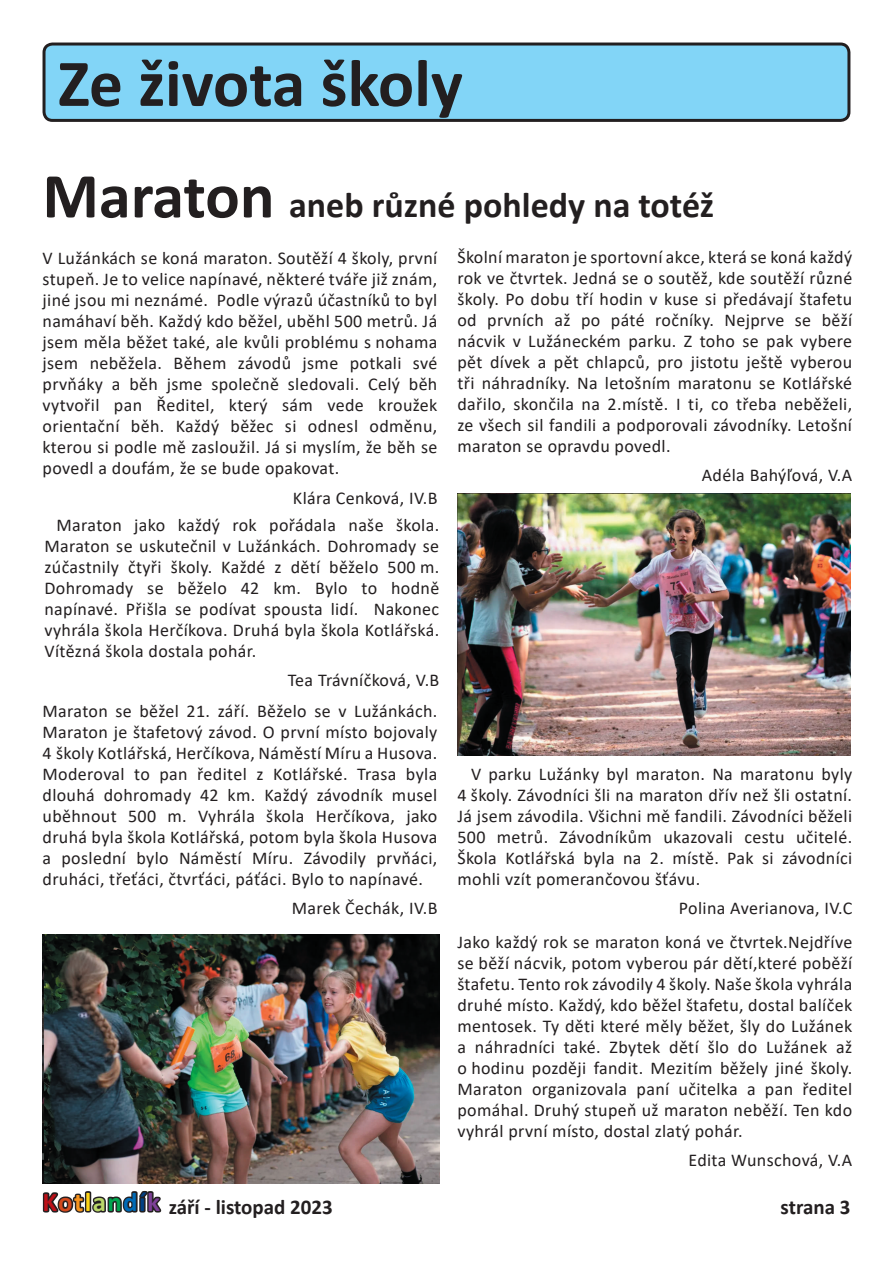
<style>
.page{position:relative;width:893px;height:1263px;background:#fff}
.page>*{position:absolute;margin:0;border:0;box-sizing:border-box;transform-origin:0 0}
.t1{font:700 67.5px "Calibri";color:#231f20}
.t2{font:700 36px "Calibri";color:#231f20}
.t3{font:700 21px "Calibri";color:#231f20}
.Normal__Web{font:18px/21px "Calibri";letter-spacing:.02em;color:#231f20;text-align:justify}
.s1{font-size:64.5px}
.s2{font-size:27px;color:#bd1018}
.s3{font-size:27px;color:#d4491c}
.s4{font-size:27px;color:#f7931d}
.s5{font-size:27px;color:#fed415}
.s6{font-size:27px;color:#bad76a}
.s7{font-size:27px;color:#00a54f}
.s8{font-size:27px;color:#006bb7}
.s9{font-size:27px;color:#014186}
.s10{font-size:27px;color:#7e4098}
</style>
<div class="page">
<svg style="left:42px;top:1182px;width:120px;height:31px"></svg>
<svg style="left:42px;top:42px;width:809px;height:78px"></svg>
<img style="left:43px;top:934px;width:396px;height:250px">
<img style="left:457px;top:493px;width:393px;height:262px">
<p class="t1" style="left:58px;top:36px;width:407px">Ze života školy</p>
<p class="t2" style="left:43px;top:180px;width:673px"><span class="s1">Maraton</span> aneb různé pohledy na totéž</p>
<p class="Normal__Web" style="left:43px;top:247px;width:396px">V Lužánkách se koná maraton. Soutěží 4 školy, první stupeň. Je to velice napínavé, některé tváře již znám, jiné jsou mi neznámé. Podle výrazů účastníků to byl namáhaví běh. Každý kdo běžel, uběhl 500 metrů. Já jsem měla běžet také, ale kvůli problému s nohama jsem neběžela. Během závodů jsme potkali své prvňáky a běh jsme společně sledovali. Celý běh vytvořil pan Ředitel, který sám vede kroužek orientační běh. Každý běžec si odnesl odměnu, kterou si podle mě zasloužil. Já si myslím, že běh se povedl a doufám, že se bude opakovat.</p>
<p class="Normal__Web" style="left:293px;top:487px;width:146px">Klára Cenková, IV.B</p>
<p class="Normal__Web" style="left:44px;top:514px;width:396px;text-indent:12px">Maraton jako každý rok pořádala naše škola.<br>Maraton se uskutečnil v Lužánkách. Dohromady se zúčastnily čtyři školy. Každé z dětí běželo 500 m.<br>Dohromady se běželo 42 km. Bylo to hodně napínavé. Přišla se podívat spousta lidí. Nakonec vyhrála škola Herčíkova. Druhá byla škola Kotlářská.<br>Vítězná škola dostala pohár.</p>
<p class="Normal__Web" style="left:288px;top:669px;width:153px">Tea Trávníčková, V.B</p>
<p class="Normal__Web" style="left:43px;top:700px;width:396px">Maraton se běžel 21. září. Běželo se v Lužánkách.<br>Maraton je štafetový závod. O první místo bojovaly 4 školy Kotlářská, Herčíkova, Náměstí Míru a Husova.<br>Moderoval to pan ředitel z Kotlářské. Trasa byla dlouhá dohromady 42 km. Každý závodník musel uběhnout 500 m. Vyhrála škola Herčíkova, jako druhá byla škola Kotlářská, potom byla škola Husova a poslední bylo Náměstí Míru. Závodily prvňáci, druháci, třeťáci, čtvrťáci, páťáci. Bylo to napínavé.</p>
<p class="Normal__Web" style="left:292px;top:897px;width:147px">Marek Čechák, IV.B</p>
<p class="Normal__Web" style="left:457px;top:246px;width:396px">Školní maraton je sportovní akce, která se koná každý rok ve čtvrtek. Jedná se o soutěž, kde soutěží různé školy. Po dobu tří hodin v kuse si předávají štafetu od prvních až po páté ročníky. Nejprve se běží nácvik v Lužáneckém parku. Z toho se pak vybere pět dívek a pět chlapců, pro jistotu ještě vyberou tři náhradníky. Na letošním maratonu se Kotlářské dařilo, skončila na 2.místě. I ti, co třeba neběželi, ze všech sil fandili a podporovali závodníky. Letošní maraton se opravdu povedl.</p>
<p class="Normal__Web" style="left:702px;top:464px;width:152px">Adéla Bahýľová, V.A</p>
<p class="Normal__Web" style="left:457px;top:763px;width:396px;text-indent:14px">V parku Lužánky byl maraton. Na maratonu byly 4 školy. Závodníci šli na maraton dřív než šli ostatní.<br>Já jsem závodila. Všichni mě fandili. Závodníci běželi 500 metrů. Závodníkům ukazovali cestu učitelé.<br>Škola Kotlářská byla na 2. místě. Pak si závodníci mohli vzít pomerančovou šťávu.</p>
<p class="Normal__Web" style="left:679px;top:897px;width:175px">Polina Averianova, IV.C</p>
<p class="Normal__Web" style="left:457px;top:931px;width:396px">Jako každý rok se maraton koná ve čtvrtek.Nejdříve se běží nácvik, potom vyberou pár dětí,které poběží štafetu. Tento rok závodily 4 školy. Naše škola vyhrála druhé místo. Každý, kdo běžel štafetu, dostal balíček mentosek. Ty děti které měly běžet, šly do Lužánek a náhradníci také. Zbytek dětí šlo do Lužánek až o hodinu později fandit. Mezitím běžely jiné školy.<br>Maraton organizovala paní učitelka a pan ředitel pomáhal. Druhý stupeň už maraton neběží. Ten kdo vyhrál první místo, dostal zlatý pohár.</p>
<p class="Normal__Web" style="left:688px;top:1149px;width:165px">Edita Wunschová, V.A</p>
<p class="t3" style="left:43px;top:1192px;width:292px"><span class="s2">K</span><span class="s3">o</span><span class="s4">t</span><span class="s5">l</span><span class="s6">a</span><span class="s7">n</span><span class="s8">d</span><span class="s9">í</span><span class="s10">k</span> září - listopad 2023</p>
<p class="t3" style="left:781px;top:1192px;width:71px">strana 3</p>
</div>
